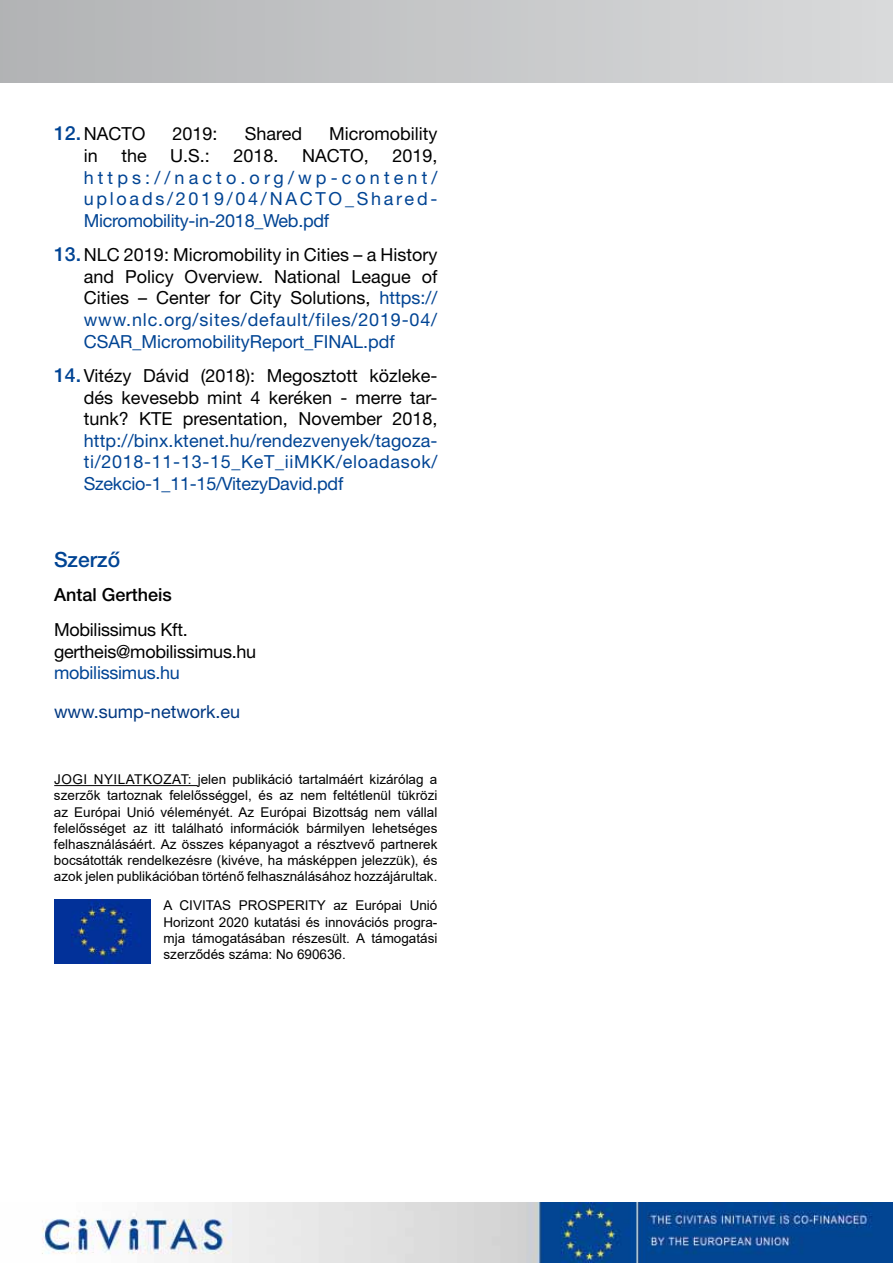
<style>
.page{position:relative;width:893px;height:1263px;background:#fff}
.page>*{position:absolute;margin:0;border:0;box-sizing:border-box;transform-origin:0 0}
.t1{font:500 21px "Helvetica Neue LT Pro";color:#004494}
.t2{font:500 19.5px "Helvetica Neue LT Pro";color:#004494}
.t3{font:18px/21.6px "Helvetica Neue LT Pro";color:#000}
.t4{font:18px/21.6px "Helvetica Neue LT Pro";color:#004494}
.t5{font:18px/21.6px "Helvetica Neue LT Pro";letter-spacing:.2em;color:#004494}
.t6{font:18px "Helvetica Neue LT Pro";color:#003882}
.t7{font:500 18px "Helvetica Neue LT Pro";color:#000}
.t8{font:13.5px/16.2px "Arial";color:#000;text-align:justify}
.s1{font-weight:400;font-size:18px;color:#000}
.s2{color:#004494}
.s3{font-weight:500;font-size:19.5px;color:#004494}
</style>
<div class="page">
<div style="left:0;top:0;width:893px;height:82px;background:linear-gradient(to right,#b2b3b5,#d9dadb)"></div>
<hr style="left:54px;top:785px;width:144px;height:1px;background:#000">
<img style="left:42px;top:1203px;width:851px;height:60px">
<img style="left:54px;top:899px;width:97px;height:65px">
<h2 class="t2" style="left:54px;top:122px;width:43px">12. <span class="s1">NAC</span></h2>
<h3 class="t3" style="left:121px;top:123px;width:24px">TO</h3>
<h3 class="t3" style="left:173px;top:123px;width:47px">2019:</h3>
<h3 class="t3" style="left:245px;top:123px;width:59px">Shared</h3>
<h3 class="t3" style="left:329px;top:123px;width:110px">Micromobility</h3>
<h3 class="t3" style="left:84px;top:145px;width:16px">in</h3>
<h3 class="t3" style="left:121px;top:145px;width:27px">the</h3>
<h3 class="t3" style="left:170px;top:145px;width:41px">U.S.:</h3>
<h3 class="t3" style="left:234px;top:145px;width:47px">2018.</h3>
<h3 class="t3" style="left:302px;top:145px;width:13px">NAC</h3>
<h3 class="t3" style="left:340px;top:145px;width:31px">TO,</h3>
<h3 class="t3" style="left:392px;top:145px;width:47px">2019,</h3>
<h3 class="t5" style="left:84px;top:166px;width:355px">https://nacto.org/wp-content/ uploads/2019/04/NAC</h3>
<h3 class="t4" style="left:84px;top:188px;width:355px;text-indent:232px">TO_Shared-<br>Micromobility-in-2018_Web.pdf</h3>
<h2 class="t2" style="left:54px;top:243px;width:43px">13. <span class="s1">NLC</span></h2>
<h3 class="t3" style="left:84px;top:244px;width:355px;text-align:justify;text-indent:40px">2019: Micromobility in Cities – a History and Policy Overview. National League of Cities – Center for City Solutions, <span class="s2">https:// www.nlc.org/sites/default/files/2019-04/ CSA</span></h3>
<h3 class="t3" style="left:54px;top:324px;width:385px;line-height:34.3px;text-indent:309px"><span class="s2">.pdf<br></span><span class="s3">14.</span>Vitézy Dávid (2018): Megosztott közleke-</h3>
<h3 class="t3" style="left:84px;top:386px;width:355px">dés kevesebb mint 4 keréken - merre tar&shy;tunk? KTE presentation, November 2018,</h3>
<h3 class="t4" style="left:84px;top:429px;width:355px;text-align:justify">http://binx.ktenet.hu/rendezvenyek/tagoza&shy;ti/2018-11-13-15_KeT_iiMKK/eloadasok/ Szekcio-1_11-15/VitezyDavid.pdf</h3>
<h3 class="t4" style="left:120px;top:330px;width:221px">R_MicromobilityReport_FINAL</h3>
<h1 class="t1" style="left:54px;top:546px;width:68px">Szerző</h1>
<h3 class="t7" style="left:54px;top:584px;width:119px">Antal Gertheis</h3>
<h3 class="t3" style="left:54px;top:618px;width:204px">Mobilissimus Kft. gertheis@mobilissimus.hu</h3>
<h3 class="t4" style="left:54px;top:662px;width:127px">mobilissimus.hu</h3>
<h3 class="t6" style="left:54px;top:701px;width:188px">www.sump-network.eu</h3>
<p class="t8" style="left:54px;top:771px;width:385px">Jogi nyilatkozat: jelen publikáció tartalmáért kizárólag a szerzők tartoznak felelősséggel, és az nem feltétlenül tükrözi az Európai Unió véleményét. Az Európai Bizottság nem vállal felelősséget az itt található információk bármilyen lehetséges felhasználásáért. Az összes képanyagot a résztvevő partnerek bocsátották rendelkezésre (kivéve, ha másképpen jelezzük), és azok jelen publikációban történő felhasználásához hozzájárultak.</p>
<p class="t8" style="left:164px;top:897px;width:149px">A CIVITAS PROSPERITY</p>
<p class="t8" style="left:164px;top:897px;width:275px;text-indent:170px">az Európai Unió Horizont 2020 kutatási és innovációs progra&shy;mja támogatásában részesült. A támogatási szerződés száma: No 690636.</p>
</div>
